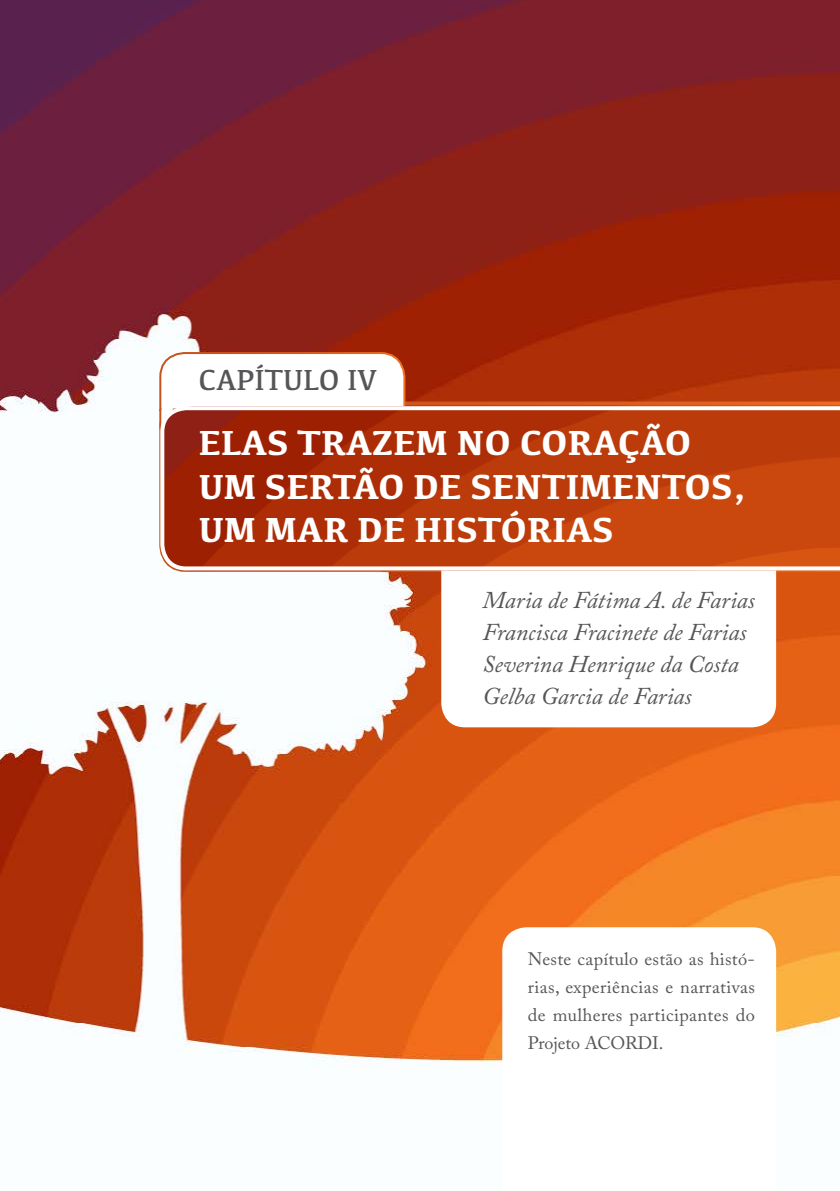
<style>
.page{position:relative;width:840px;height:1191px;background:#fff}
.page>*{position:absolute;margin:0;border:0;box-sizing:border-box;transform-origin:0 0}
.t1{font:700 36px/43.2px "Kefa";color:#fff}
.t2{font:30px "Kefa";color:#565659}
.t3{font:italic 24px/32px "Adobe Caslon Pro";color:#565659}
.t4{font:18px/28px "Adobe Caslon Pro";letter-spacing:.02em;color:#565659;text-align:justify}
</style>
<div class="page">
<img style="left:0;top:0;width:839px;height:1067px">
<svg style="left:159px;top:401px;width:680px;height:171px;background:#d5632e"></svg>
<svg style="left:441px;top:570px;width:334px;height:157px"></svg>
<svg style="left:158px;top:351px;width:248px;height:81px"></svg>
<svg style="left:502px;top:927px;width:273px;height:140px"></svg>
<svg style="left:160px;top:406px;width:679px;height:164px;background:#b94016"></svg>
<h2 class="t2" style="left:198px;top:361px;width:180px">CAPÍTULO IV</h2>
<h1 class="t1" style="left:198px;top:420px;width:550px">ELAS TRAZEM NO CORAÇÃO<br>UM SERTÃO DE SENTIMENTOS,<br>UM MAR DE HISTÓRIAS</h1>
<h3 class="t3" style="left:482px;top:583px;width:274px">Maria de Fátima A. de Farias<br>Francisca Fracinete de Farias<br>Severina Henrique da Costa<br>Gelba Garcia de Farias</h3>
<p class="t4" style="left:527px;top:945px;width:228px">Neste capítulo estão as histó&shy;rias, experiências e narrativas de mulheres participantes do Projeto ACORDI.</p>
</div>
